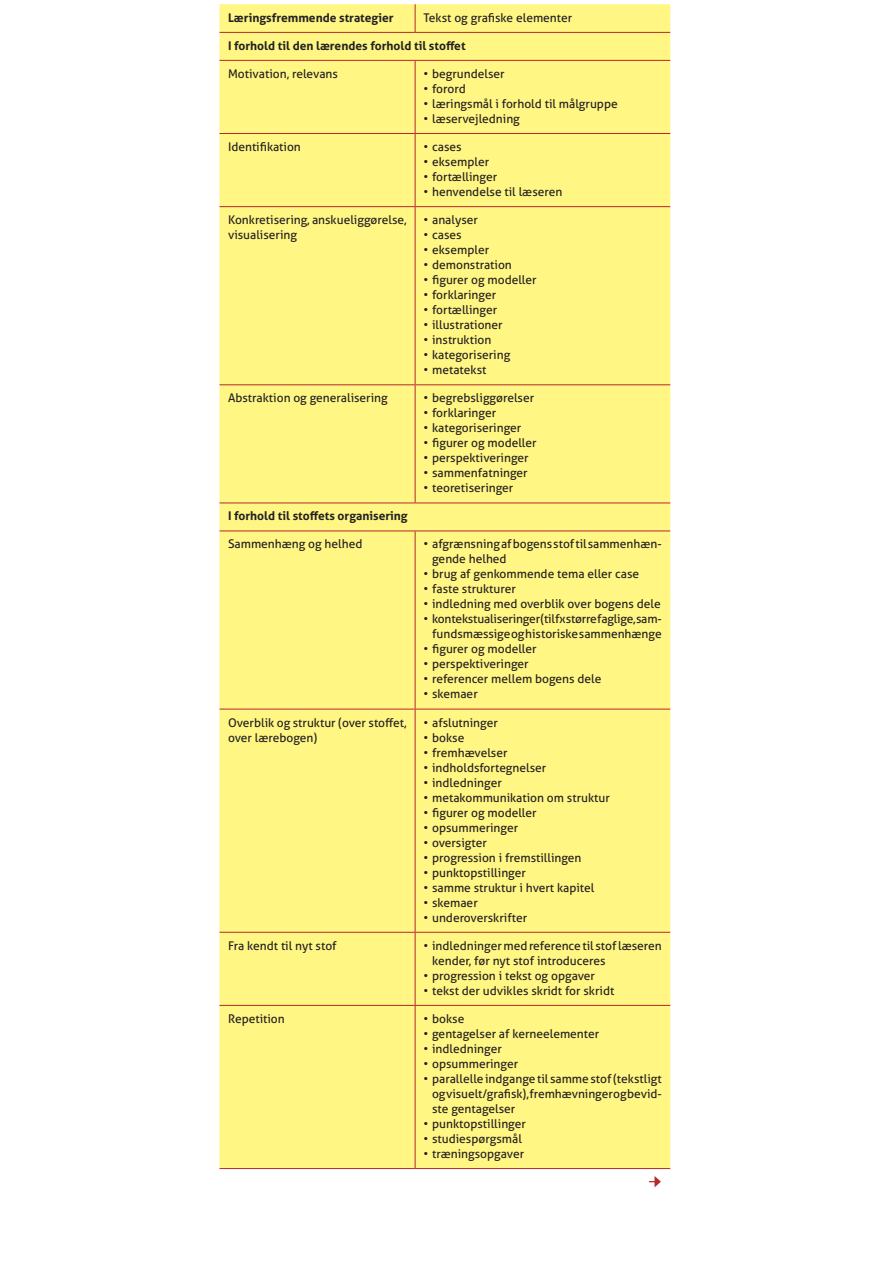
<style>
.page{position:relative;width:893px;height:1263px;background:#fff}
.page>*{position:absolute;margin:0;border:0;box-sizing:border-box;transform-origin:0 0}
.t1{font:21px "Minion Pro";color:#b6282e}
.Tabelbrødtekst{font:12px/15px "Aller";color:#231f20}
.Tabelbrødtekst-2{font:700 12px "Aller";color:#231f20}
.Tabelbrødtekst_bulle{font:12px "Aller";color:#231f20}
</style>
<div class="page">
<div style="left:220px;top:4px;width:450px;height:1164px;background:#fff683"></div>
<svg style="left:415px;top:4px;width:1px;height:28px"></svg>
<hr style="left:220px;top:32px;width:195px;height:1px;background:#b6282e">
<hr style="left:415px;top:32px;width:255px;height:1px;background:#b6282e">
<hr style="left:220px;top:60px;width:195px;height:1px;background:#b6282e">
<hr style="left:415px;top:60px;width:255px;height:1px;background:#b6282e">
<hr style="left:415px;top:61px;width:1px;height:72px;background:#b6282e">
<hr style="left:220px;top:133px;width:195px;height:1px;background:#b6282e">
<hr style="left:415px;top:133px;width:255px;height:1px;background:#b6282e">
<hr style="left:415px;top:134px;width:1px;height:72px;background:#b6282e">
<hr style="left:220px;top:206px;width:195px;height:1px;background:#b6282e">
<hr style="left:415px;top:206px;width:255px;height:1px;background:#b6282e">
<hr style="left:415px;top:207px;width:1px;height:177px;background:#b6282e">
<hr style="left:220px;top:384px;width:195px;height:1px;background:#b6282e">
<hr style="left:415px;top:384px;width:255px;height:1px;background:#b6282e">
<hr style="left:415px;top:385px;width:1px;height:118px;background:#b6282e">
<hr style="left:220px;top:503px;width:195px;height:1px;background:#b6282e">
<hr style="left:415px;top:503px;width:255px;height:1px;background:#b6282e">
<hr style="left:220px;top:531px;width:195px;height:1px;background:#b6282e">
<hr style="left:415px;top:531px;width:255px;height:1px;background:#b6282e">
<hr style="left:415px;top:531px;width:1px;height:178px;background:#b6282e">
<hr style="left:220px;top:709px;width:195px;height:1px;background:#b6282e">
<hr style="left:415px;top:709px;width:255px;height:1px;background:#b6282e">
<hr style="left:415px;top:709px;width:1px;height:223px;background:#b6282e">
<hr style="left:220px;top:932px;width:195px;height:1px;background:#b6282e">
<hr style="left:415px;top:932px;width:255px;height:1px;background:#b6282e">
<hr style="left:415px;top:933px;width:1px;height:72px;background:#b6282e">
<hr style="left:220px;top:1005px;width:195px;height:1px;background:#b6282e">
<hr style="left:415px;top:1005px;width:255px;height:1px;background:#b6282e">
<hr style="left:415px;top:1006px;width:1px;height:162px;background:#b6282e">
<hr style="left:220px;top:1168px;width:195px;height:1px;background:#b6282e">
<hr style="left:415px;top:1168px;width:255px;height:1px;background:#b6282e">
<p class="Tabelbrødtekst-2" style="left:228px;top:10px;width:167px">Læringsfremmende strategier</p>
<p class="Tabelbrødtekst_bulle" style="left:424px;top:10px;width:150px">Tekst og grafiske elementer</p>
<p class="Tabelbrødtekst-2" style="left:228px;top:38px;width:239px">I forhold til den lærendes forhold til stoffet</p>
<p class="Tabelbrødtekst" style="left:228px;top:66px;width:111px">Motivation, relevans</p>
<p class="Tabelbrødtekst" style="left:424px;top:66px;width:82px">• begrundelser</p>
<p class="Tabelbrødtekst" style="left:424px;top:81px;width:44px">• forord</p>
<p class="Tabelbrødtekst" style="left:424px;top:96px;width:196px">• læringsmål i forhold til målgruppe</p>
<p class="Tabelbrødtekst" style="left:424px;top:111px;width:98px">• læservejledning</p>
<p class="Tabelbrødtekst" style="left:228px;top:139px;width:74px">Identifikation</p>
<p class="Tabelbrødtekst" style="left:424px;top:139px;width:40px">• cases</p>
<p class="Tabelbrødtekst" style="left:424px;top:154px;width:67px">• eksempler</p>
<p class="Tabelbrødtekst" style="left:424px;top:169px;width:75px">• fortællinger</p>
<p class="Tabelbrødtekst" style="left:424px;top:184px;width:140px">• henvendelse til læseren</p>
<p class="Tabelbrødtekst" style="left:228px;top:212px;width:180px">Konkretisering, anskueliggørelse, visualisering</p>
<p class="Tabelbrødtekst" style="left:424px;top:212px;width:56px">• analyser</p>
<p class="Tabelbrødtekst" style="left:424px;top:227px;width:40px">• cases</p>
<p class="Tabelbrødtekst" style="left:424px;top:242px;width:67px">• eksempler</p>
<p class="Tabelbrødtekst" style="left:424px;top:257px;width:90px">• demonstration</p>
<p class="Tabelbrødtekst" style="left:424px;top:272px;width:115px">• figurer og modeller</p>
<p class="Tabelbrødtekst" style="left:424px;top:287px;width:74px">• forklaringer</p>
<p class="Tabelbrødtekst" style="left:424px;top:302px;width:75px">• fortællinger</p>
<p class="Tabelbrødtekst" style="left:424px;top:317px;width:81px">• illustrationer</p>
<p class="Tabelbrødtekst" style="left:424px;top:332px;width:69px">• instruktion</p>
<p class="Tabelbrødtekst" style="left:424px;top:347px;width:88px">• kategorisering</p>
<p class="Tabelbrødtekst" style="left:424px;top:362px;width:64px">• metatekst</p>
<p class="Tabelbrødtekst" style="left:228px;top:390px;width:161px">Abstraktion og generalisering</p>
<p class="Tabelbrødtekst" style="left:424px;top:390px;width:112px">• begrebsliggørelser</p>
<p class="Tabelbrødtekst" style="left:424px;top:405px;width:74px">• forklaringer</p>
<p class="Tabelbrødtekst" style="left:424px;top:420px;width:99px">• kategoriseringer</p>
<p class="Tabelbrødtekst" style="left:424px;top:435px;width:115px">• figurer og modeller</p>
<p class="Tabelbrødtekst" style="left:424px;top:450px;width:107px">• perspektiveringer</p>
<p class="Tabelbrødtekst" style="left:424px;top:465px;width:106px">• sammenfatninger</p>
<p class="Tabelbrødtekst" style="left:424px;top:480px;width:91px">• teoretiseringer</p>
<p class="Tabelbrødtekst-2" style="left:228px;top:509px;width:181px">I forhold til stoffets organisering</p>
<p class="Tabelbrødtekst" style="left:228px;top:537px;width:136px">Sammenhæng og helhed</p>
<p class="Tabelbrødtekst" style="left:432px;top:537px;width:231px;text-indent:-9px">• afgrænsning af bogens stof til sammenhæn&shy;gende helhed</p>
<p class="Tabelbrødtekst" style="left:424px;top:567px;width:217px">• brug af genkommende tema eller case</p>
<p class="Tabelbrødtekst" style="left:424px;top:582px;width:94px">• faste strukturer</p>
<p class="Tabelbrødtekst" style="left:424px;top:597px;width:239px">• indledning med overblik over bogens dele</p>
<p class="Tabelbrødtekst" style="left:424px;top:612px;width:240px;text-align:right">• kontekstualiseringer (til fx større faglige, sam&shy;fundsmæssige og historiske sammenhænge</p>
<p class="Tabelbrødtekst" style="left:424px;top:642px;width:115px">• figurer og modeller</p>
<p class="Tabelbrødtekst" style="left:424px;top:657px;width:107px">• perspektiveringer</p>
<p class="Tabelbrødtekst" style="left:424px;top:672px;width:179px">• referencer mellem bogens dele</p>
<p class="Tabelbrødtekst" style="left:424px;top:687px;width:56px">• skemaer</p>
<p class="Tabelbrødtekst" style="left:228px;top:715px;width:180px">Overblik og struktur (over stoffet, over lærebogen)</p>
<p class="Tabelbrødtekst" style="left:424px;top:715px;width:76px">• afslutninger</p>
<p class="Tabelbrødtekst" style="left:424px;top:730px;width:42px">• bokse</p>
<p class="Tabelbrødtekst" style="left:424px;top:745px;width:85px">• fremhævelser</p>
<p class="Tabelbrødtekst" style="left:424px;top:760px;width:124px">• indholdsfortegnelser</p>
<p class="Tabelbrødtekst" style="left:424px;top:775px;width:80px">• indledninger</p>
<p class="Tabelbrødtekst" style="left:424px;top:790px;width:188px">• metakommunikation om struktur</p>
<p class="Tabelbrødtekst" style="left:424px;top:805px;width:115px">• figurer og modeller</p>
<p class="Tabelbrødtekst" style="left:424px;top:820px;width:96px">• opsummeringer</p>
<p class="Tabelbrødtekst" style="left:424px;top:835px;width:65px">• oversigter</p>
<p class="Tabelbrødtekst" style="left:424px;top:850px;width:159px">• progression i fremstillingen</p>
<p class="Tabelbrødtekst" style="left:424px;top:865px;width:104px">• punktopstillinger</p>
<p class="Tabelbrødtekst" style="left:424px;top:880px;width:172px">• samme struktur i hvert kapitel</p>
<p class="Tabelbrødtekst" style="left:424px;top:895px;width:56px">• skemaer</p>
<p class="Tabelbrødtekst" style="left:424px;top:910px;width:105px">• underoverskrifter</p>
<p class="Tabelbrødtekst" style="left:228px;top:938px;width:110px">Fra kendt til nyt stof</p>
<p class="Tabelbrødtekst" style="left:432px;top:938px;width:231px;text-indent:-9px">• indledninger med reference til stof læseren kender, før nyt stof introduceres</p>
<p class="Tabelbrødtekst" style="left:424px;top:968px;width:173px">• progression i tekst og opgaver</p>
<p class="Tabelbrødtekst" style="left:424px;top:983px;width:192px">• tekst der udvikles skridt for skridt</p>
<p class="Tabelbrødtekst" style="left:228px;top:1011px;width:58px">Repetition</p>
<p class="Tabelbrødtekst" style="left:424px;top:1011px;width:42px">• bokse</p>
<p class="Tabelbrødtekst" style="left:424px;top:1026px;width:177px">• gentagelser af kerneelementer</p>
<p class="Tabelbrødtekst" style="left:424px;top:1041px;width:80px">• indledninger</p>
<p class="Tabelbrødtekst" style="left:424px;top:1056px;width:96px">• opsummeringer</p>
<p class="Tabelbrødtekst" style="left:432px;top:1071px;width:231px;text-align:justify;text-indent:-9px">• parallelle indgange til samme stof (tekstligt og visuelt/grafisk), fremhævninger og bevid&shy;ste gentagelser</p>
<p class="Tabelbrødtekst" style="left:424px;top:1116px;width:104px">• punktopstillinger</p>
<p class="Tabelbrødtekst" style="left:424px;top:1131px;width:100px">• studiespørgsmål</p>
<p class="Tabelbrødtekst" style="left:424px;top:1146px;width:102px">• træningsopgaver</p>
<p class="t1" style="left:648px;top:1166px;width:15px">→</p>
</div>
